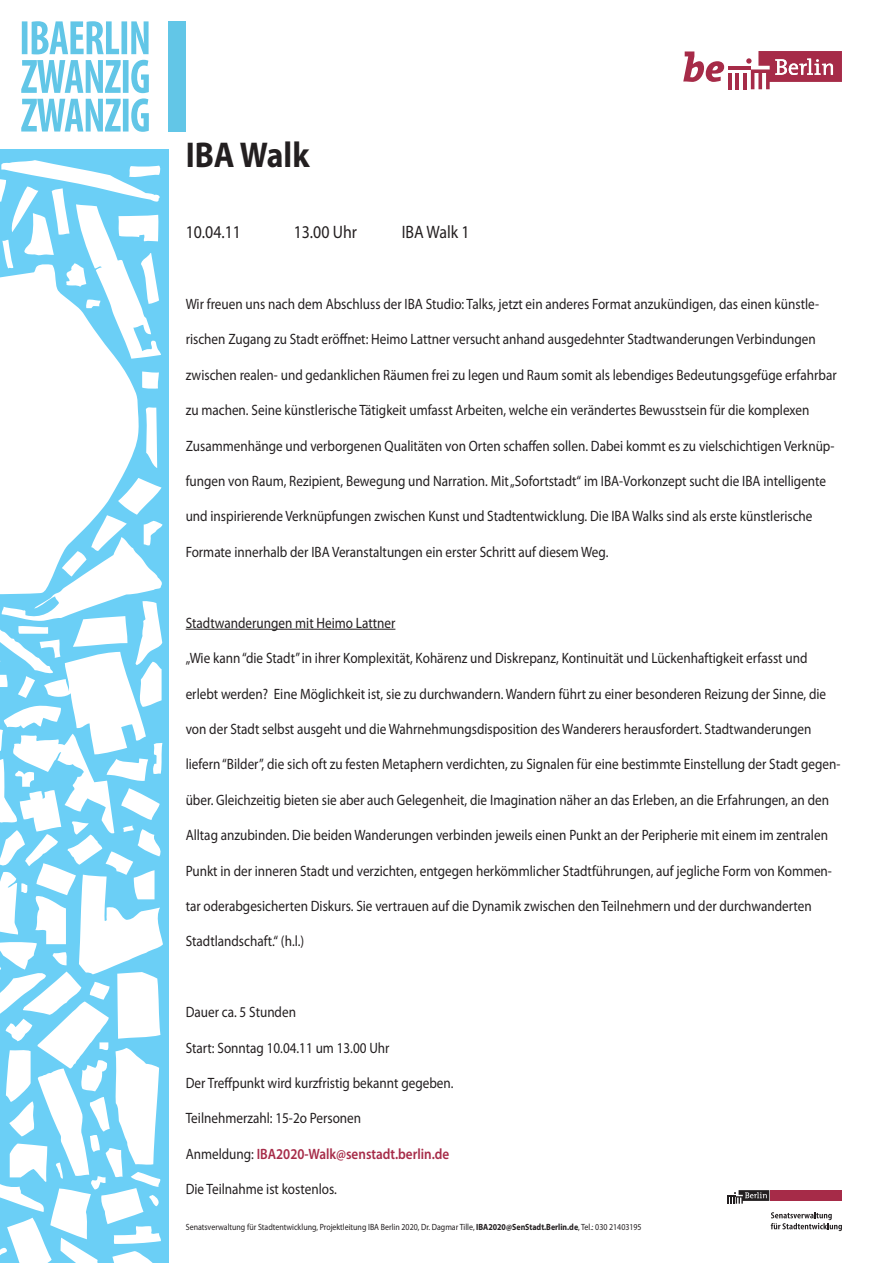
<style>
.page{position:relative;width:893px;height:1263px;background:#fff}
.page>*{position:absolute;margin:0;border:0;box-sizing:border-box;transform-origin:0 0}
.E_01_01_Umschlag-Tit{font:700 36px "Myriad Pro";color:#231f20;scale:.88 1}
.Daniel{font:18px "Myriad Pro";color:#231f20;scale:.88 1}
.E_01_02_Umschlag-Unt{font:15px "Myriad Pro";color:#231f20;scale:.88 1}
.E_01_02_Umschlag-Unt-2{font:600 15px "Myriad Pro";color:#a62b48;scale:.88 1}
.E_02_08_Absender_A4{font:9px "Myriad Pro";color:#231f20;scale:.88 1}
.s1{font-weight:400;color:#231f20}
.s2{font-weight:700}
</style>
<div class="page">
<hr style="left:728px;top:73px;width:4px;height:16px;background:#a62b48">
<hr style="left:736px;top:73px;width:3px;height:16px;background:#a62b48">
<hr style="left:743px;top:73px;width:4px;height:16px;background:#a62b48">
<hr style="left:728px;top:66px;width:23px;height:3px;background:#a62b48">
<svg style="left:683px;top:51px;width:41px;height:31px"></svg>
<svg style="left:746px;top:51px;width:96px;height:38px"></svg>
<svg style="left:771px;top:1212px;width:71px;height:19px"></svg>
<div style="left:771px;top:1190px;width:71px;height:11px;background:#a62b48"></div>
<svg style="left:727px;top:1190px;width:42px;height:14px"></svg>
<div style="left:0;top:150px;width:169px;height:1113px;background:#6bcff6"></div>
<div style="left:0;top:359px;width:139px;height:119px;background:#fff"></div>
<svg style="left:146px;top:407px;width:11px;height:61px"></svg>
<svg style="left:0;top:160px;width:161px;height:199px"></svg>
<svg style="left:142px;top:371px;width:17px;height:18px"></svg>
<svg style="left:0;top:478px;width:163px;height:785px"></svg>
<svg style="left:21px;top:60px;width:128px;height:72px"></svg>
<svg style="left:22px;top:21px;width:127px;height:33px"></svg>
<div style="left:169px;top:21px;width:17px;height:111px;background:#62c6e7"></div>
<hr style="left:186px;top:629px;width:209px;height:1px;background:#231f20">
<p class="E_01_01_Umschlag-Tit" style="left:186px;top:132px;width:142px">IBA Walk</p>
<p class="Daniel" style="left:186px;top:221px;width:64px">10.04.11</p>
<p class="Daniel" style="left:294px;top:221px;width:74px">13.00 Uhr</p>
<p class="Daniel" style="left:402px;top:221px;width:79px">IBA Walk 1</p>
<p class="E_01_02_Umschlag-Unt" style="left:186px;top:295px;width:721px">Wir freuen uns nach dem Abschluss der IBA Studio: Talks, jetzt ein anderes Format anzukündigen, das einen künstle-</p>
<p class="E_01_02_Umschlag-Unt" style="left:186px;top:330px;width:717px">rischen Zugang zu Stadt eröffnet: Heimo Lattner versucht anhand ausgedehnter Stadtwanderungen Verbindungen</p>
<p class="E_01_02_Umschlag-Unt" style="left:186px;top:366px;width:741px">zwischen realen- und gedanklichen Räumen frei zu legen und Raum somit als lebendiges Bedeutungsgefüge erfahrbar</p>
<p class="E_01_02_Umschlag-Unt" style="left:186px;top:401px;width:710px">zu machen. Seine künstlerische Tätigkeit umfasst Arbeiten, welche ein verändertes Bewusstsein für die komplexen</p>
<p class="E_01_02_Umschlag-Unt" style="left:186px;top:436px;width:739px">Zusammenhänge und verborgenen Qualitäten von Orten schaffen sollen. Dabei kommt es zu vielschichtigen Verknüp-</p>
<p class="E_01_02_Umschlag-Unt" style="left:186px;top:472px;width:729px">fungen von Raum, Rezipient, Bewegung und Narration. Mit „Sofortstadt“ im IBA-Vorkonzept sucht die IBA intelligente</p>
<p class="E_01_02_Umschlag-Unt" style="left:186px;top:507px;width:714px">und inspirierende Verknüpfungen zwischen Kunst und Stadtentwicklung. Die IBA Walks sind als erste künstlerische</p>
<p class="E_01_02_Umschlag-Unt" style="left:186px;top:543px;width:482px">Formate innerhalb der IBA Veranstaltungen ein erster Schritt auf diesem Weg.</p>
<p class="E_01_02_Umschlag-Unt" style="left:186px;top:613px;width:240px">Stadtwanderungen mit Heimo Lattner</p>
<p class="E_01_02_Umschlag-Unt" style="left:186px;top:649px;width:708px">„Wie kann “die Stadt” in ihrer Komplexität, Kohärenz und Diskrepanz, Kontinuität und Lückenhaftigkeit erfasst und</p>
<p class="E_01_02_Umschlag-Unt" style="left:186px;top:684px;width:729px">erlebt werden? Eine Möglichkeit ist, sie zu durchwandern. Wandern führt zu einer besonderen Reizung der Sinne, die</p>
<p class="E_01_02_Umschlag-Unt" style="left:186px;top:720px;width:713px">von der Stadt selbst ausgeht und die Wahrnehmungsdisposition des Wanderers herausfordert. Stadtwanderungen</p>
<p class="E_01_02_Umschlag-Unt" style="left:186px;top:755px;width:745px">liefern “Bilder”, die sich oft zu festen Metaphern verdichten, zu Signalen für eine bestimmte Einstellung der Stadt gegen-</p>
<p class="E_01_02_Umschlag-Unt" style="left:186px;top:790px;width:733px">über. Gleichzeitig bieten sie aber auch Gelegenheit, die Imagination näher an das Erleben, an die Erfahrungen, an den</p>
<p class="E_01_02_Umschlag-Unt" style="left:186px;top:826px;width:731px">Alltag anzubinden. Die beiden Wanderungen verbinden jeweils einen Punkt an der Peripherie mit einem im zentralen</p>
<p class="E_01_02_Umschlag-Unt" style="left:186px;top:861px;width:736px">Punkt in der inneren Stadt und verzichten, entgegen herkömmlicher Stadtführungen, auf jegliche Form von Kommen-</p>
<p class="E_01_02_Umschlag-Unt" style="left:186px;top:897px;width:713px">tar oderabgesicherten Diskurs. Sie vertrauen auf die Dynamik zwischen den Teilnehmern und der durchwanderten</p>
<p class="E_01_02_Umschlag-Unt" style="left:186px;top:932px;width:136px">Stadtlandschaft.“ (h.l.)</p>
<p class="E_01_02_Umschlag-Unt" style="left:186px;top:1003px;width:127px">Dauer ca. 5 Stunden</p>
<p class="E_01_02_Umschlag-Unt" style="left:186px;top:1038px;width:233px">Start: Sonntag 10.04.11 um 13.00 Uhr</p>
<p class="E_01_02_Umschlag-Unt" style="left:186px;top:1074px;width:306px">Der Treffpunkt wird kurzfristig bekannt gegeben.</p>
<p class="E_01_02_Umschlag-Unt" style="left:186px;top:1109px;width:201px">Teilnehmerzahl: 15-2o Personen</p>
<p class="E_01_02_Umschlag-Unt-2" style="left:186px;top:1144px;width:301px"><span class="s1">Anmeldung:</span> IBA2020-Walk@senstadt.berlin.de</p>
<p class="E_01_02_Umschlag-Unt" style="left:186px;top:1180px;width:173px">Die Teilnahme ist kostenlos.</p>
<p class="E_02_08_Absender_A4" style="left:186px;top:1221px;width:520px">Senatsverwaltung für Stadtentwicklung, Projektleitung IBA Berlin 2020, Dr. Dagmar Tille, <span class="s2">IBA2020@SenStadt.Berlin.de</span>, Tel.: 030 21403195</p>
</div>
